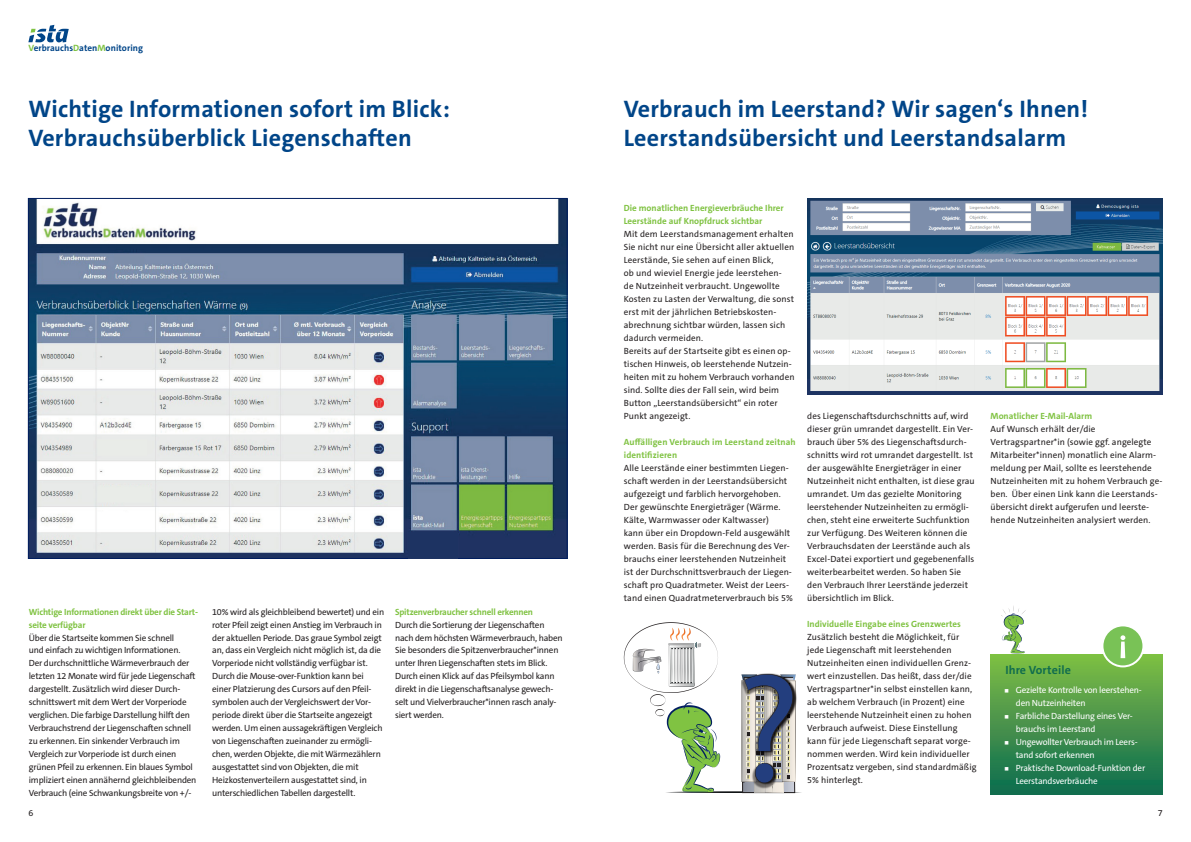
<style>
.page{position:relative;width:1191px;height:842px;background:#fff}
.page>*{position:absolute;margin:0;border:0;box-sizing:border-box;transform-origin:0 0}
.t1{font:700 24px/28.8px "The Sans E5";letter-spacing:.01em;color:#014588}
.t2{font:700 12px "The Sans E5";letter-spacing:.01em;color:#116d4e}
.t3{font:700 9.2px "The Sans E5";letter-spacing:.005em;color:#014588}
.t4{font:9px/13px "The Sans E5";letter-spacing:.01em;color:#231f20}
.t5{font:9px/13px "The Sans E5";letter-spacing:-.02em;color:#231f20}
.t6{font:9px/13px "The Sans E5";letter-spacing:-.02em;color:#fff}
.t7{font:700 9px/13px "The Sans E5";color:#7fc241}
.t8{font:700 9px/13px "The Sans E5";letter-spacing:-.02em;color:#7fc241}
.s1{color:#7fc241}
</style>
<div class="page">
<svg style="left:28px;top:25px;width:41px;height:17px"></svg>
<svg style="left:624px;top:622px;width:178px;height:171px"></svg>
<svg style="left:1001px;top:606px;width:25px;height:48px"></svg>
<div style="left:990px;top:654px;width:173px;height:141px;background:linear-gradient(to bottom,#82be46,#0b6a4f)"></div>
<div style="left:1102px;top:625px;width:41px;height:41px;background:#79c256;border-radius:50%"></div>
<div style="left:1101px;top:624px;width:43px;height:43px;border:2px solid #fff;border-radius:50%"></div>
<svg style="left:1120px;top:635px;width:5px;height:23px"></svg>
<img style="left:30px;top:200px;width:535px;height:357px">
<div style="left:408px;top:532px;width:50px;height:26px;background:#1d3362"></div>
<div style="left:114px;top:254px;width:29px;height:9px;background:#7d8eaa"></div>
<img style="left:808px;top:198px;width:354px;height:196px">
<p class="t3" style="left:28px;top:44px;width:116px"><span class="s1">V</span>erbrauchs<span class="s1">D</span>aten<span class="s1">M</span>onitoring</p>
<h1 class="t1" style="left:28px;top:97px;width:423px">Wichtige Informationen sofort im Blick:<br>Verbrauchsüberblick Liegenschaften</h1>
<p class="t8" style="left:29px;top:606px;width:171px">Wichtige Informationen direkt über die Start&shy;seite verfügbar</p>
<p class="t5" style="left:29px;top:631px;width:169px">Über die Startseite kommen Sie schnell<br>und einfach zu wichtigen Informationen.<br>Der durchschnittliche Wärmeverbrauch der letzten 12 Monate wird für jede Liegenschaft dargestellt. Zusätzlich wird dieser Durch&shy;schnittswert mit dem Wert der Vorperiode verglichen. Die farbige Darstellung hilft den Verbrauchstrend der Liegenschaften schnell zu erkennen. Ein sinkender Verbrauch im Vergleich zur Vorperiode ist durch einen grünen Pfeil zu erkennen. Ein blaues Symbol impliziert einen annähernd gleichbleibenden Verbrauch (eine Schwankungsbreite von +/-</p>
<p class="t5" style="left:212px;top:605px;width:173px">10% wird als gleichbleibend bewertet) und ein roter Pfeil zeigt einen Anstieg im Verbrauch in der aktuellen Periode. Das graue Symbol zeigt an, dass ein Vergleich nicht möglich ist, da die Vorperiode nicht vollständig verfügbar ist.<br>Durch die Mouse-over-Funktion kann bei einer Platzierung des Cursors auf den Pfeil&shy;symbolen auch der Vergleichswert der Vor&shy;periode direkt über die Startseite angezeigt werden. Um einen aussagekräftigen Vergleich von Liegenschaften zueinander zu ermögli&shy;chen, werden Objekte, die mit Wärmezählern ausgestattet sind von Objekten, die mit Heizkostenverteilern ausgestattet sind, in unterschiedlichen Tabellen dargestellt.</p>
<p class="t8" style="left:395px;top:606px;width:139px">Spitzenverbraucher schnell erkennen</p>
<p class="t5" style="left:395px;top:618px;width:169px">Durch die Sortierung der Liegenschaften nach dem höchsten Wärmeverbrauch, haben Sie besonders die Spitzenverbraucher*innen unter Ihren Liegenschaften stets im Blick.<br>Durch einen Klick auf das Pfeilsymbol kann direkt in die Liegenschaftsanalyse gewech&shy;selt und Vielverbraucher*innen rasch analy&shy;siert werden.</p>
<h1 class="t1" style="left:624px;top:97px;width:466px">Verbrauch im Leerstand? Wir sagen‘s Ihnen!<br>Leerstandsübersicht und Leerstandsalarm</h1>
<p class="t7" style="left:624px;top:203px;width:161px">Die monatlichen Energieverbräuche Ihrer<br>Leerstände auf Knopfdruck sichtbar</p>
<p class="t4" style="left:624px;top:228px;width:172px">Mit dem Leerstandsmanagement erhalten Sie nicht nur eine Übersicht aller aktuellen Leerstände, Sie sehen auf einen Blick,<br>ob und wieviel Energie jede leerstehen-<br>de Nutzeinheit verbraucht. Ungewollte Kosten zu Lasten der Verwaltung, die sonst erst mit der jährlichen Betriebskosten&shy;abrechnung sichtbar würden, lassen sich dadurch vermeiden.<br>Bereits auf der Startseite gibt es einen op&shy;tischen Hinweis, ob leerstehende Nutzein&shy;heiten mit zu hohem Verbrauch vorhanden sind. Sollte dies der Fall sein, wird beim Button „Leerstandsübersicht“ ein roter Punkt angezeigt.</p>
<p class="t7" style="left:624px;top:437px;width:173px">Auffälligen Verbrauch im Leerstand zeitnah identifizieren</p>
<p class="t4" style="left:624px;top:462px;width:171px">Alle Leerstände einer bestimmten Liegen&shy;schaft werden in der Leerstandsübersicht aufgezeigt und farblich hervorgehoben.<br>Der gewünschte Energieträger (Wärme.<br>Kälte, Warmwasser oder Kaltwasser)<br>kann über ein Dropdown-Feld ausgewählt werden. Basis für die Berechnung des Ver&shy;brauchs einer leerstehenden Nutzeinheit ist der Durchschnittsverbrauch der Liegen&shy;schaft pro Quadratmeter. Weist der Leers&shy;tand einen Quadratmeterverbrauch bis 5%</p>
<p class="t4" style="left:807px;top:410px;width:169px">des Liegenschaftsdurchschnitts auf, wird dieser grün umrandet dargestellt. Ein Ver&shy;brauch über 5% des Liegenschaftsdurch&shy;schnitts wird rot umrandet dargestellt. Ist der ausgewählte Energieträger in einer Nutzeinheit nicht enthalten, ist diese grau umrandet. Um das gezielte Monitoring leerstehender Nutzeinheiten zu ermögli&shy;chen, steht eine erweiterte Suchfunktion zur Verfügung. Des Weiteren können die Verbrauchsdaten der Leerstände auch als Excel-Datei exportiert und gegebenenfalls weiterbearbeitet werden. So haben Sie den Verbrauch Ihrer Leerstände jederzeit übersichtlich im Blick.</p>
<p class="t7" style="left:807px;top:619px;width:155px">Individuelle Eingabe eines Grenzwertes</p>
<p class="t4" style="left:807px;top:631px;width:171px">Zusätzlich besteht die Möglichkeit, für jede Liegenschaft mit leerstehenden Nutzeinheiten einen individuellen Grenz&shy;wert einzustellen. Das heißt, dass der/die Vertragspartner*in selbst einstellen kann, ab welchem Verbrauch (in Prozent) eine leerstehende Nutzeinheit einen zu hohen Verbrauch aufweist. Diese Einstellung kann für jede Liegenschaft separat vorge&shy;nommen werden. Wird kein individueller Prozentsatz vergeben, sind standardmäßig 5% hinterlegt.</p>
<p class="t7" style="left:990px;top:411px;width:103px">Monatlicher E-Mail-Alarm</p>
<p class="t4" style="left:990px;top:423px;width:173px">Auf Wunsch erhält der/die Vertragspartner*in (sowie ggf. angelegte Mitarbeiter*innen) monatlich eine Alarm&shy;meldung per Mail, sollte es leerstehende Nutzeinheiten mit zu hohem Verbrauch ge&shy;ben. Über einen Link kann die Leerstands&shy;übersicht direkt aufgerufen und leerste&shy;hende Nutzeinheiten analysiert werden.</p>
<h2 class="t2" style="left:1005px;top:665px;width:67px">Ihre Vorteile</h2>
<p class="t6" style="left:1015px;top:683px;width:127px;text-indent:-11px">■ Gezielte Kontrolle von leerstehen&shy;den Nutzeinheiten</p>
<p class="t6" style="left:1015px;top:709px;width:119px;text-indent:-11px">■ Farbliche Darstellung eines Ver&shy;brauchs im Leerstand</p>
<p class="t6" style="left:1015px;top:735px;width:123px;text-indent:-11px">■ Ungewollter Verbrauch im Leers&shy;tand sofort erkennen</p>
<p class="t6" style="left:1015px;top:761px;width:131px;text-indent:-11px">■ Praktische Download-Funktion der<br>Leerstandsverbräuche</p>
<p class="t4" style="left:28px;top:807px;width:6px">6</p>
<p class="t4" style="left:1157px;top:807px;width:6px">7</p>
</div>
